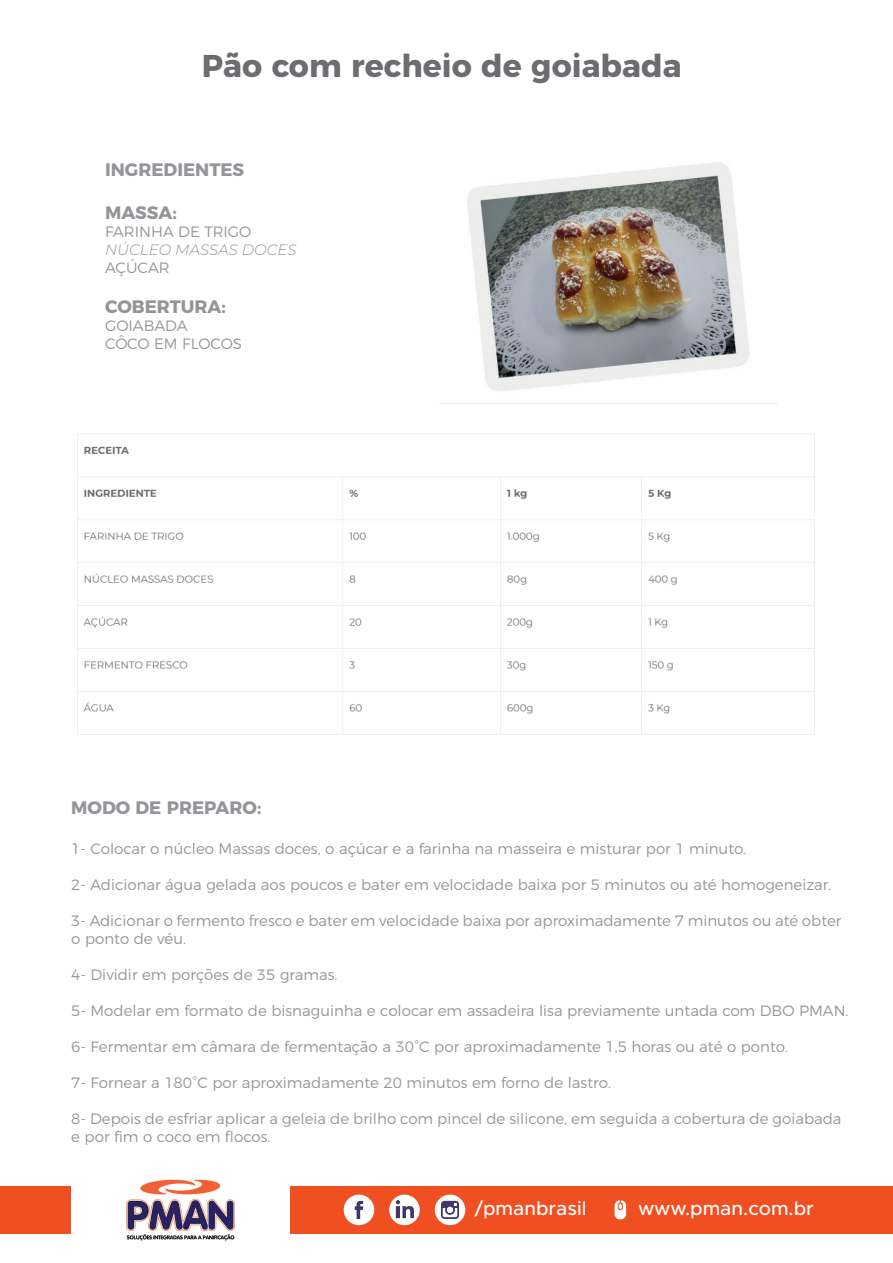
<style>
.page{position:relative;width:893px;height:1263px;background:#fff}
.page>*{position:absolute;margin:0;border:0;box-sizing:border-box;transform-origin:0 0}
.t1{font:700 31.5px "Montserrat";color:#6c6d70}
.t2{font:500 19.5px "Metropolis";color:#fff}
.t3{font:700 18px "Montserrat";color:#939598}
.t4{font:300 15px/18px "Montserrat";color:#939598}
.t5{font:italic 300 15px "Montserrat";color:#939598}
</style>
<div class="page">
<div style="left:0;top:1186px;width:893px;height:48px;background:#f04f22"></div>
<svg style="left:389px;top:1194px;width:31px;height:31px"></svg>
<svg style="left:396px;top:1200px;width:18px;height:18px"></svg>
<div style="left:344px;top:1194px;width:30px;height:31px;background:#fff;border-radius:50%"></div>
<svg style="left:355px;top:1201px;width:8px;height:18px"></svg>
<div style="left:435px;top:1194px;width:30px;height:31px;background:#fff;border-radius:50%"></div>
<svg style="left:441px;top:1201px;width:18px;height:18px"></svg>
<svg style="left:615px;top:1200px;width:11px;height:19px"></svg>
<div style="left:71px;top:1157px;width:219px;height:106px;background:#fff"></div>
<img style="left:126px;top:1179px;width:109px;height:62px">
<img style="left:467px;top:162px;width:283px;height:230px">
<img style="left:77px;top:434px;width:738px;height:301px">
<h1 class="t1" style="left:202px;top:40px;width:481px">Pão com recheio de goiabada</h1>
<p class="t3" style="left:105px;top:155px;width:141px">INGREDIENTES</p>
<p class="t3" style="left:105px;top:198px;width:73px">MASSA:</p>
<p class="t4" style="left:105px;top:221px;width:148px">FARINHA DE TRIGO</p>
<p class="t5" style="left:105px;top:239px;width:193px">NÚCLEO MASSAS DOCES</p>
<p class="t4" style="left:105px;top:257px;width:66px">AÇÚCAR</p>
<p class="t3" style="left:105px;top:291px;width:122px">COBERTURA:</p>
<p class="t4" style="left:105px;top:315px;width:138px">GOIABADA<br>CÔCO EM FLOCOS</p>
<p class="t3" style="left:71px;top:793px;width:192px">MODO DE PREPARO:</p>
<p class="t4" style="left:71px;top:838px;width:676px">1- Colocar o núcleo Massas doces, o açúcar e a farinha na masseira e misturar por 1 minuto.</p>
<p class="t4" style="left:71px;top:874px;width:761px">2- Adicionar água gelada aos poucos e bater em velocidade baixa por 5 minutos ou até homogeneizar.</p>
<p class="t4" style="left:71px;top:910px;width:772px">3- Adicionar o fermento fresco e bater em velocidade baixa por aproximadamente 7 minutos ou até obter o ponto de véu.</p>
<p class="t4" style="left:71px;top:964px;width:268px">4- Dividir em porções de 35 gramas.</p>
<p class="t4" style="left:71px;top:1000px;width:779px">5- Modelar em formato de bisnaguinha e colocar em assadeira lisa previamente untada com DBO PMAN.</p>
<p class="t4" style="left:71px;top:1036px;width:718px">6- Fermentar em câmara de fermentação a 30˚C por aproximadamente 1,5 horas ou até o ponto.</p>
<p class="t4" style="left:71px;top:1072px;width:541px">7- Fornear a 180˚C por aproximadamente 20 minutos em forno de lastro.</p>
<p class="t4" style="left:71px;top:1108px;width:772px">8- Depois de esfriar aplicar a geleia de brilho com pincel de silicone, em seguida a cobertura de goiabada e por fim o coco em flocos.</p>
<h2 class="t2" style="left:475px;top:1196px;width:113px">/pmanbrasil</h2>
<h2 class="t2" style="left:638px;top:1196px;width:177px">www.pman.com.br</h2>
</div>
